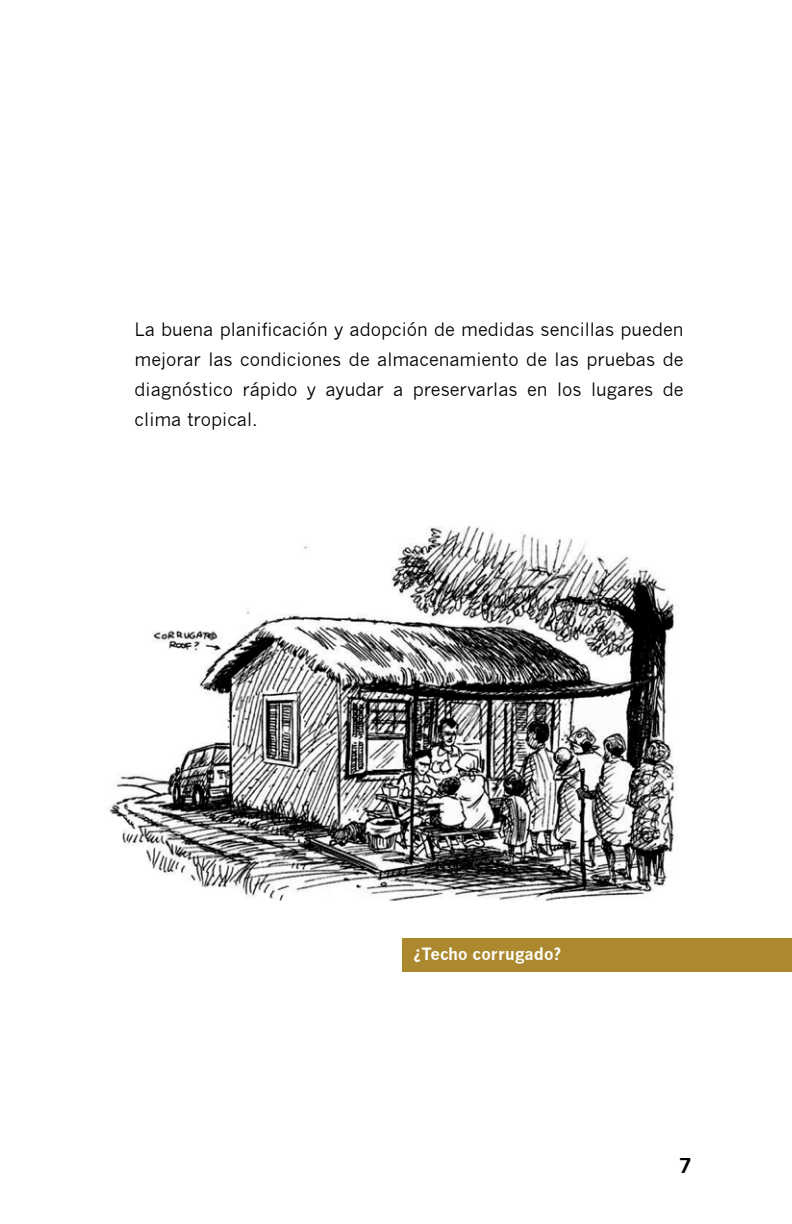
<style>
.page{position:relative;width:792px;height:1224px;background:#fff}
.page>*{position:absolute;margin:0;border:0;box-sizing:border-box;transform-origin:0 0}
.t1{font:700 20px "News Gothic";color:#000}
.t2{font:18px/30px "News Gothic";color:#000;text-align:justify}
.t3{font:700 16.6px "News Gothic";color:#fff}
</style>
<div class="page">
<img style="left:108px;top:526px;width:622px;height:416px">
<div style="left:403px;top:939px;width:389px;height:33px;background:#ac882e"></div>
<p class="t2" style="left:135px;top:314px;width:550px">La buena planificación y adopción de medidas sencillas pueden mejorar las condiciones de almacenamiento de las pruebas de diagnóstico rápido y ayudar a preservarlas en los lugares de clima tropical.</p>
<p class="t3" style="left:414px;top:944px;width:149px">¿Techo corrugado?</p>
<p class="t1" style="left:679px;top:1153px;width:14px">76</p>
</div>
